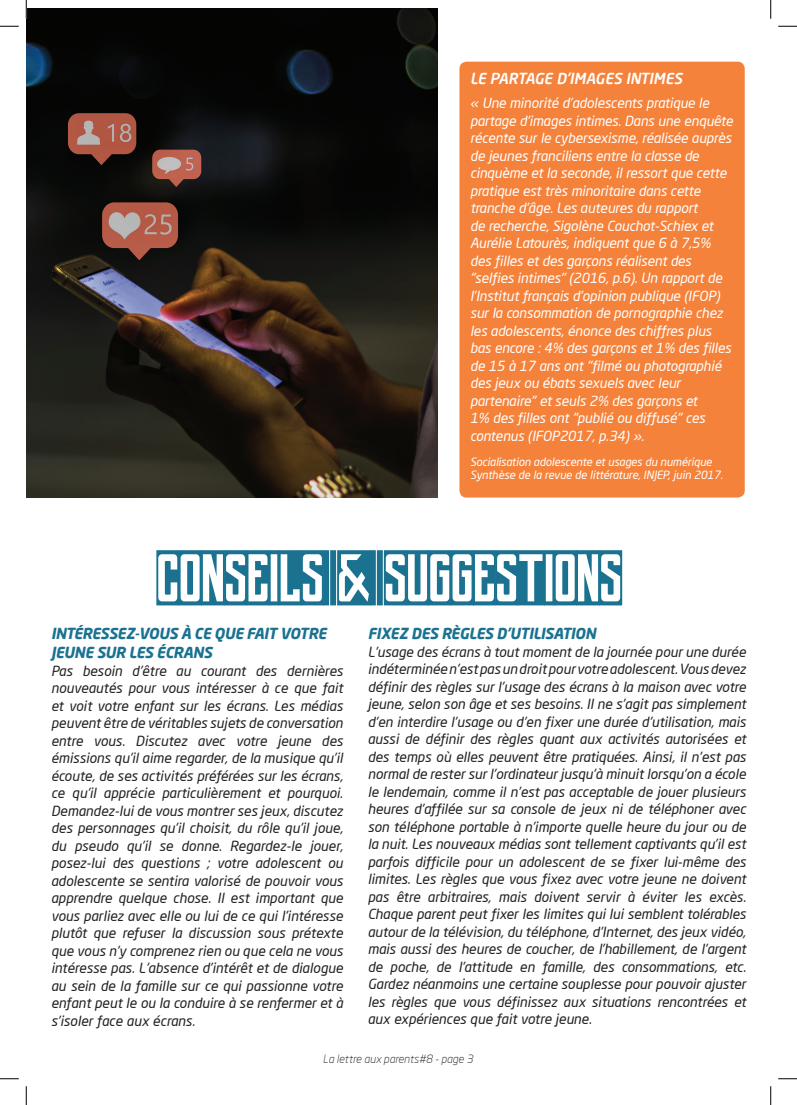
<style>
.page{position:relative;width:797px;height:1105px;background:#fff}
.page>*{position:absolute;margin:0;border:0;box-sizing:border-box;transform-origin:0 0}
.t1{font:69px "yorkwhiteletter";color:#1a7290}
.t2{font:italic 700 15px/18.8px "Neo Sans Pro";letter-spacing:-.02em;color:#1a7290}
.t3{font:italic 500 15px "Neo Sans Pro";color:#fff}
.t4{font:italic 13.75px/17.5px "Neo Sans Pro";letter-spacing:-.005em;color:#231f20;text-align:justify}
.t5{font:italic 13.75px/17.5px "Neo Sans Pro";letter-spacing:-.01em;color:#fff}
.t6{font:italic 11.25px/13.8px "Neo Sans Pro";letter-spacing:-.01em;color:#fff}
.t7{font:italic 300 11.25px "Neo Sans Pro";color:#231f20}
</style>
<div class="page">
<div style="left:459px;top:62px;width:285px;height:436px;background:#f4823b;border-radius:7px"></div>
<img style="left:26px;top:9px;width:411px;height:489px">
<svg style="left:0;top:25px;width:19px;height:2px"></svg>
<svg style="left:778px;top:25px;width:19px;height:2px"></svg>
<svg style="left:0;top:1078px;width:19px;height:1px"></svg>
<svg style="left:778px;top:1078px;width:19px;height:1px"></svg>
<svg style="left:25px;top:0;width:2px;height:19px"></svg>
<svg style="left:25px;top:1086px;width:2px;height:19px"></svg>
<svg style="left:770px;top:0;width:1px;height:19px"></svg>
<svg style="left:770px;top:1086px;width:1px;height:19px"></svg>
<p class="t3" style="left:470px;top:69px;width:217px">LE PARTAGE D’IMAGES INTIMES</p>
<p class="t5" style="left:470px;top:94px;width:264px">« Une minorité d’adolescents pratique le partage d’images intimes. Dans une enquête récente sur le cybersexisme, réalisée auprès de jeunes franciliens entre la classe de cinquème et la seconde, il ressort que cette pratique est très minoritaire dans cette tranche d’âge. Les auteures du rapport<br>de recherche, Sigolène Couchot-Schiex et Aurélie Latourès, indiquent que 6 à 7,5% des filles et des garçons réalisent des "selfies intimes" (2016, p.6). Un rapport de l’Institut français d’opinion publique (IFOP) sur la consommation de pornographie chez les adolescents, énonce des chiffres plus bas encore : 4% des garçons et 1% des filles de 15 à 17 ans ont "filmé ou photographié des jeux ou ébats sexuels avec leur partenaire" et seuls 2% des garçons et<br>1% des filles ont "publié ou diffusé" ces contenus (IFOP2017, p.34) ».</p>
<p class="t6" style="left:470px;top:454px;width:254px">Socialisation adolescente et usages du numérique<br>Synthèse de la revue de littérature, INJEP, juin 2017.</p>
<h1 class="t1" style="left:157px;top:536px;width:466px">CONSEILS&gt;&gt;&amp;&gt;&gt;SUGGESTIONS</h1>
<p class="t2" style="left:51px;top:624px;width:277px">INTÉRESSEZ-VOUS À CE QUE FAIT VOTRE<br>JEUNE SUR LES ÉCRANS</p>
<p class="t4" style="left:51px;top:661px;width:293px">Pas besoin d’être au courant des dernières nouveautés pour vous intéresser à ce que fait et voit votre enfant sur les écrans. Les médias peuvent être de véritables sujets de conversation entre vous. Discutez avec votre jeune des émissions qu’il aime regarder, de la musique qu’il écoute, de ses activités préférées sur les écrans, ce qu’il apprécie particulièrement et pourquoi.<br>Demandez-lui de vous montrer ses jeux, discutez des personnages qu’il choisit, du rôle qu’il joue, du pseudo qu’il se donne. Regardez-le jouer, posez-lui des questions ; votre adolescent ou adolescente se sentira valorisé de pouvoir vous apprendre quelque chose. Il est important que vous parliez avec elle ou lui de ce qui l’intéresse plutôt que refuser la discussion sous prétexte que vous n’y comprenez rien ou que cela ne vous intéresse pas. L’absence d’intérêt et de dialogue au sein de la famille sur ce qui passionne votre enfant peut le ou la conduire à se renfermer et à s’isoler face aux écrans.</p>
<p class="t2" style="left:368px;top:624px;width:230px">FIXEZ DES RÈGLES D’UTILISATION</p>
<p class="t4" style="left:368px;top:643px;width:380px">L’usage des écrans à tout moment de la journée pour une durée indéterminée n’est pas un droit pour votre adolescent. Vous devez définir des règles sur l’usage des écrans à la maison avec votre jeune, selon son âge et ses besoins. Il ne s’agit pas simplement d’en interdire l’usage ou d’en fixer une durée d’utilisation, mais aussi de définir des règles quant aux activités autorisées et des temps où elles peuvent être pratiquées. Ainsi, il n’est pas normal de rester sur l’ordinateur jusqu’à minuit lorsqu’on a école le lendemain, comme il n’est pas acceptable de jouer plusieurs heures d’affilée sur sa console de jeux ni de téléphoner avec son téléphone portable à n’importe quelle heure du jour ou de la nuit. Les nouveaux médias sont tellement captivants qu’il est parfois difficile pour un adolescent de se fixer lui-même des limites. Les règles que vous fixez avec votre jeune ne doivent pas être arbitraires, mais doivent servir à éviter les excès.<br>Chaque parent peut fixer les limites qui lui semblent tolérables autour de la télévision, du téléphone, d’Internet, des jeux vidéo, mais aussi des heures de coucher, de l’habillement, de l’argent de poche, de l’attitude en famille, des consommations, etc.<br>Gardez néanmoins une certaine souplesse pour pouvoir ajuster les règles que vous définissez aux situations rencontrées et aux expériences que fait votre jeune.</p>
<p class="t7" style="left:323px;top:1052px;width:151px">La lettre aux parents#8 - page 3</p>
</div>
